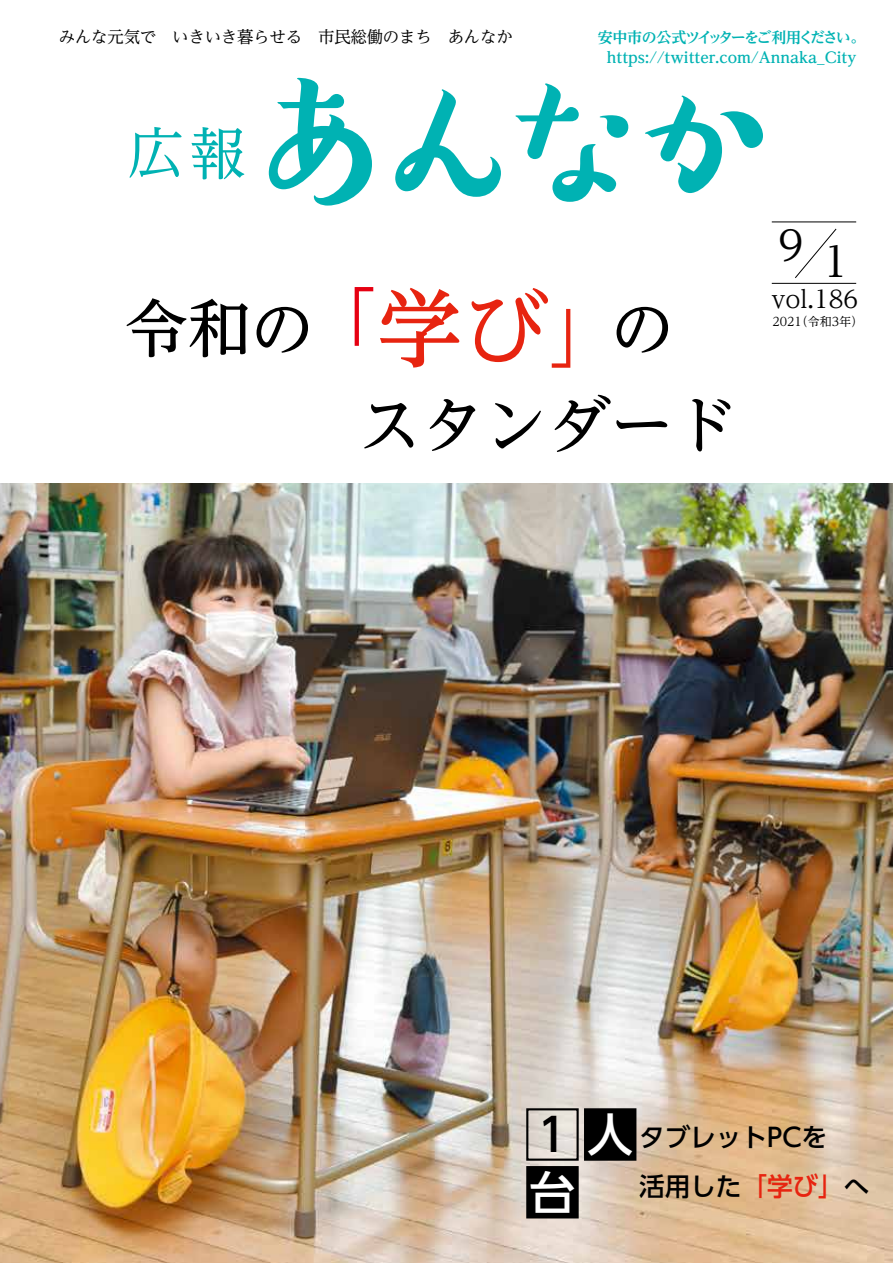
<style>
.page{position:relative;width:893px;height:1263px;background:#fff}
.page>*{position:absolute;margin:0;border:0;box-sizing:border-box;transform-origin:0 0}
.t1{font:500 85.5px "UD Reimin Pro";color:#e72410}
.t2{font:500 63px "UD Reimin Pro";color:#000}
.t3{font:500 63px "UD Reimin Pro";color:#e72410}
.t4{font:500 63px "UD Reimin Pro";color:#e60012}
.t5{font:56.7px "UD Reimin Pro";color:#00b2b3}
.t6{font:500 45.6px "UD Shin Go Pro";color:#000}
.t7{font:500 45.6px "UD Shin Go Pro";color:#fff}
.t8{font:41.4px "UD Reimin Pro";color:#000}
.t9{font:500 25.65px "UD Shin Go Pro";color:#000}
.t10{font:24px "UD Reimin Pro";color:#000}
.t11{font:16.5px "UD Reimin Pro";letter-spacing:-.02em;color:#000}
.t12{font:700 15px/20px "UD Reimin Pro";color:#00b2b3;text-align:center}
.t13{font:12px "UD Reimin Pro";color:#000}
.s1{color:#fff}
.s2{color:#e72410}
</style>
<div class="page">
<img style="left:0;top:484px;width:893px;height:779px">
<svg style="left:269px;top:78px;width:494px;height:128px"></svg>
<hr style="left:772px;top:283px;width:84px;height:1px;background:#000">
<hr style="left:772px;top:222px;width:84px;height:1px;background:#000">
<svg style="left:795px;top:228px;width:42px;height:50px"></svg>
<hr style="left:892px;top:0;width:1px;height:427px;background:#fff100">
<div style="left:526px;top:1108px;width:53px;height:53px;border:2px solid #000"></div>
<div style="left:527px;top:1167px;width:51px;height:50px;background:#000"></div>
<div style="left:526px;top:1166px;width:53px;height:52px;border:2px solid #000"></div>
<div style="left:585px;top:1109px;width:50px;height:51px;background:#000"></div>
<div style="left:584px;top:1108px;width:52px;height:53px;border:2px solid #000"></div>
<p class="t11" style="left:59px;top:24px;width:455px">みんな元気で　いきいき暮らせる　市民総働のまち　あんなか</p>
<h3 class="t5" style="left:127px;top:107px;width:121px">広報</h3>
<h2 class="t2" style="left:125px;top:277px;width:190px">令和の</h2>
<h2 class="t4" style="left:314px;top:265px;width:64px">「</h2>
<h1 class="t1" style="left:377px;top:258px;width:172px">学び</h1>
<h2 class="t3" style="left:548px;top:287px;width:64px">」</h2>
<p class="t12" style="left:598px;top:27px;width:269px">安中市の公式ツイッターをご利用ください。https://twitter.com/Annaka_City</p>
<h2 class="t2" style="left:611px;top:277px;width:64px">の</h2>
<h3 class="t8" style="left:778px;top:211px;width:27px">9</h3>
<h3 class="t8" style="left:823px;top:227px;width:27px">1</h3>
<h3 class="t10" style="left:771px;top:279px;width:88px">vol.186</h3>
<p class="t13" style="left:796px;top:311px;width:69px">（令和3年(</p>
<p class="t13" style="left:772px;top:311px;width:31px">2021</p>
<h2 class="t2" style="left:358px;top:374px;width:379px">スタンダード</h2>
<h3 class="t6" style="left:537px;top:1098px;width:97px">1 <span class="s1">人</span></h3>
<h3 class="t9" style="left:639px;top:1116px;width:190px">タブレットPCを</h3>
<h3 class="t7" style="left:530px;top:1155px;width:47px">台</h3>
<h3 class="t9" style="left:639px;top:1165px;width:232px">活用した<span class="s2">「学び」</span>へ</h3>
</div>
